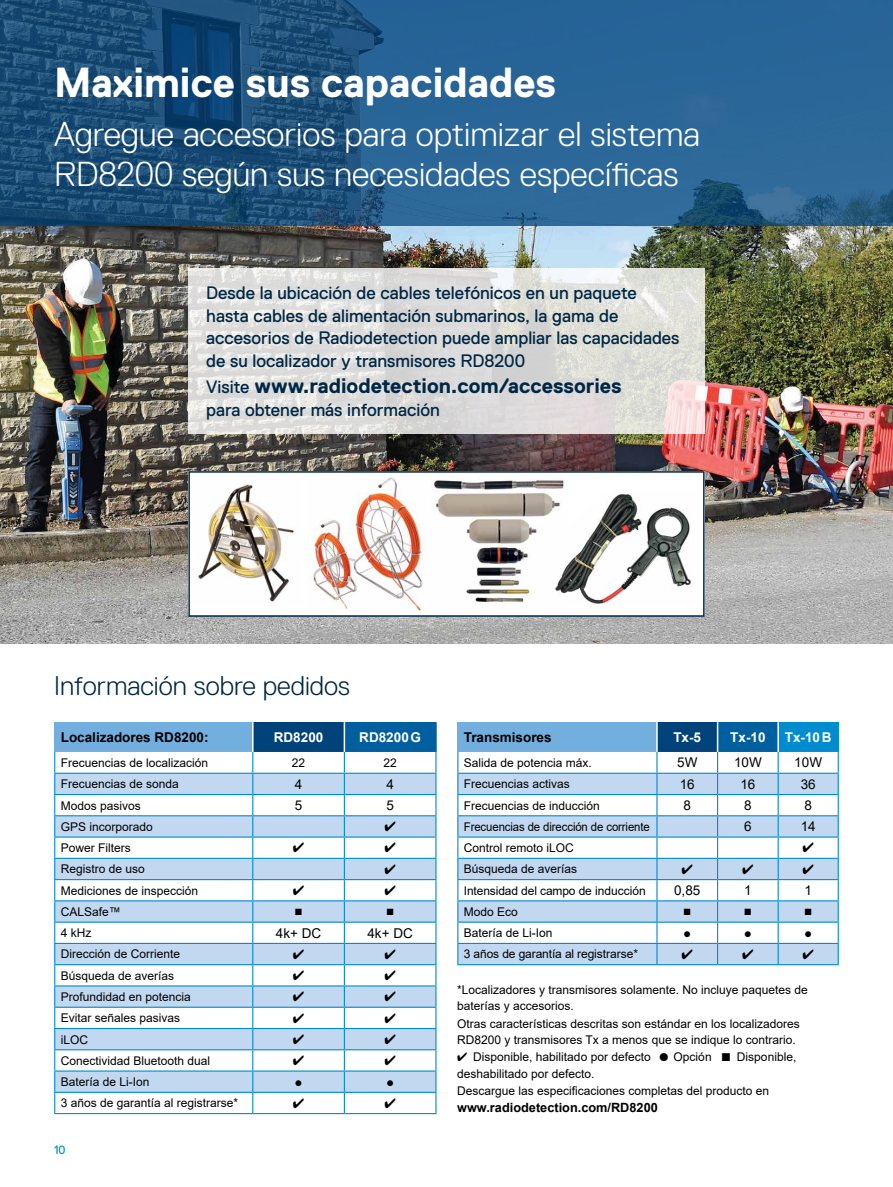
<style>
.page{position:relative;width:893px;height:1187px;background:#fff}
.page>*{position:absolute;margin:0;border:0;box-sizing:border-box;transform-origin:0 0}
.t1{font:700 42px "Replica Std";color:#fff}
.t2{font:300 34.5px/40.5px "Replica Std";color:#fff}
.t3{font:300 27px "Replica Std";color:#002744}
.t4{font:700 21px "Replica Std";color:#002744}
.t5{font:18px/22.5px "Replica Std";color:#002744}
.t6{font:13.5px "Arial";color:#000}
.t7{font:700 13.5px "Arial";color:#000}
.t8{font:700 13.5px "Arial";color:#fff}
.t9{font:700 12.75px "Arial";color:#000}
.t10{font:12px/16.8px "Arial";color:#000}
.t11{font:12px "Arial";color:#000;scale:.95 1}
.t12{font:12px "Replica Std";color:#008ccf}
.s1{font-weight:400;font-size:18px}
</style>
<div class="page">
<img style="left:0;top:225px;width:893px;height:418px">
<svg style="left:0;top:0;width:893px;height:225px;background:#235a88"></svg>
<svg style="left:188px;top:268px;width:517px;height:166px;background:#dfdedc"></svg>
<div style="left:55px;top:722px;width:198px;height:30px;background:#72afdf"></div>
<div style="left:253px;top:722px;width:91px;height:30px;background:#00437b"></div>
<div style="left:344px;top:722px;width:92px;height:30px;background:#005f9e"></div>
<hr style="left:252px;top:722px;width:2px;height:30px;background:#fff">
<hr style="left:344px;top:722px;width:1px;height:30px;background:#fff">
<hr style="left:54px;top:722px;width:2px;height:30px;background:#72afdf">
<hr style="left:54px;top:1112px;width:199px;height:2px;background:#008ccf">
<hr style="left:253px;top:1112px;width:91px;height:2px;background:#008ccf">
<hr style="left:344px;top:1112px;width:92px;height:2px;background:#008ccf">
<hr style="left:435px;top:722px;width:2px;height:30px;background:#005f9e">
<div style="left:458px;top:722px;width:199px;height:30px;background:#72afdf"></div>
<div style="left:657px;top:722px;width:61px;height:30px;background:#00437b"></div>
<div style="left:718px;top:722px;width:60px;height:30px;background:#005f9e"></div>
<div style="left:778px;top:722px;width:60px;height:30px;background:#008ccf"></div>
<hr style="left:656px;top:722px;width:2px;height:30px;background:#fff">
<hr style="left:717px;top:722px;width:1px;height:30px;background:#fff">
<hr style="left:777px;top:722px;width:2px;height:30px;background:#fff">
<hr style="left:457px;top:722px;width:2px;height:30px;background:#72afdf">
<hr style="left:457px;top:964px;width:200px;height:1px;background:#008ccf">
<hr style="left:657px;top:964px;width:61px;height:1px;background:#008ccf">
<hr style="left:718px;top:964px;width:60px;height:1px;background:#008ccf">
<hr style="left:778px;top:964px;width:61px;height:1px;background:#008ccf">
<hr style="left:837px;top:722px;width:2px;height:30px;background:#008ccf">
<img style="left:188px;top:470px;width:517px;height:147px">
<img style="left:554px;top:492px;width:141px;height:112px">
<svg style="left:54px;top:752px;width:382px;height:360px"></svg>
<svg style="left:457px;top:752px;width:382px;height:212px"></svg>
<h1 class="t1" style="left:54px;top:59px;width:504px">Maximice sus capacidades</h1>
<h2 class="t2" style="left:54px;top:114px;width:647px">Agregue accesorios para optimizar el sistema<br>RD8200 según sus necesidades específicas</h2>
<h3 class="t5" style="left:206px;top:282px;width:475px">Desde la ubicación de cables telefónicos en un paquete hasta cables de alimentación submarinos, la gama de accesorios de Radiodetection puede ampliar las capacidades de su localizador y transmisores RD8200</h3>
<h3 class="t4" style="left:206px;top:374px;width:417px"><span class="s1">Visite</span> www.radiodetection.com/accessories</h3>
<h3 class="t5" style="left:206px;top:398px;width:235px">para obtener más información</h3>
<h3 class="t3" style="left:54px;top:671px;width:297px">Información sobre pedidos</h3>
<p class="t7" style="left:61px;top:727px;width:149px">Localizadores RD8200:</p>
<p class="t8" style="left:274px;top:727px;width:51px">RD8200</p>
<p class="t8" style="left:359px;top:727px;width:63px">RD8200G</p>
<p class="t10" style="left:61px;top:754px;width:149px">Frecuencias de localización</p>
<p class="t10" style="left:292px;top:754px;width:15px">22</p>
<p class="t10" style="left:383px;top:754px;width:15px">22</p>
<p class="t10" style="left:61px;top:775px;width:120px">Frecuencias de sonda</p>
<p class="t6" style="left:295px;top:774px;width:9px">4</p>
<p class="t6" style="left:386px;top:774px;width:9px">4</p>
<p class="t10" style="left:61px;top:796px;width:82px">Modos pasivos</p>
<p class="t6" style="left:295px;top:796px;width:9px">5</p>
<p class="t6" style="left:386px;top:796px;width:9px">5</p>
<p class="t10" style="left:61px;top:818px;width:94px">GPS incorporado</p>
<p class="t10" style="left:61px;top:839px;width:72px">Power Filters</p>
<p class="t10" style="left:61px;top:860px;width:86px">Registro de uso</p>
<p class="t10" style="left:61px;top:881px;width:139px">Mediciones de inspección</p>
<p class="t10" style="left:61px;top:903px;width:62px">CALSafe™</p>
<p class="t6" style="left:294px;top:900px;width:10px">■</p>
<p class="t6" style="left:386px;top:900px;width:10px">■</p>
<p class="t10" style="left:61px;top:924px;width:32px">4 kHz</p>
<p class="t6" style="left:276px;top:923px;width:47px">4k+ DC</p>
<p class="t6" style="left:367px;top:923px;width:47px">4k+ DC</p>
<p class="t10" style="left:61px;top:945px;width:121px">Dirección de Corriente</p>
<p class="t10" style="left:61px;top:966px;width:115px">Búsqueda de averías</p>
<p class="t10" style="left:61px;top:988px;width:132px">Profundidad en potencia</p>
<p class="t10" style="left:61px;top:1009px;width:121px">Evitar señales pasivas</p>
<p class="t10" style="left:61px;top:1030px;width:29px">iLOC</p>
<p class="t10" style="left:61px;top:1051px;width:151px">Conectividad Bluetooth dual</p>
<p class="t10" style="left:61px;top:1073px;width:90px">Batería de Li-Ion</p>
<p class="t6" style="left:294px;top:1072px;width:10px">●</p>
<p class="t6" style="left:386px;top:1072px;width:10px">●</p>
<p class="t10" style="left:61px;top:1094px;width:179px">3 años de garantía al registrarse*</p>
<p class="t12" style="left:54px;top:1142px;width:13px">10</p>
<p class="t7" style="left:464px;top:727px;width:89px">Transmisores</p>
<p class="t8" style="left:673px;top:727px;width:29px">Tx-5</p>
<p class="t8" style="left:730px;top:727px;width:37px">Tx-10</p>
<p class="t8" style="left:785px;top:727px;width:48px">Tx-10B</p>
<p class="t10" style="left:464px;top:754px;width:130px">Salida de potencia máx.</p>
<p class="t6" style="left:677px;top:753px;width:22px">5W</p>
<p class="t6" style="left:734px;top:753px;width:29px">10W</p>
<p class="t6" style="left:794px;top:753px;width:29px">10W</p>
<p class="t10" style="left:464px;top:775px;width:108px">Frecuencias activas</p>
<p class="t6" style="left:680px;top:774px;width:17px">16</p>
<p class="t6" style="left:740px;top:774px;width:17px">16</p>
<p class="t6" style="left:801px;top:774px;width:17px">36</p>
<p class="t10" style="left:464px;top:796px;width:138px">Frecuencias de inducción</p>
<p class="t6" style="left:683px;top:796px;width:9px">8</p>
<p class="t6" style="left:744px;top:796px;width:9px">8</p>
<p class="t6" style="left:804px;top:796px;width:9px">8</p>
<p class="t11" style="left:464px;top:818px;width:197px">Frecuencias de dirección de corriente</p>
<p class="t6" style="left:744px;top:817px;width:9px">6</p>
<p class="t6" style="left:801px;top:817px;width:17px">14</p>
<p class="t10" style="left:464px;top:839px;width:112px">Control remoto iLOC</p>
<p class="t10" style="left:464px;top:860px;width:115px">Búsqueda de averías</p>
<p class="t10" style="left:464px;top:881px;width:183px">Intensidad del campo de inducción</p>
<p class="t6" style="left:674px;top:881px;width:28px">0,85</p>
<p class="t6" style="left:744px;top:881px;width:9px">1</p>
<p class="t6" style="left:804px;top:881px;width:9px">1</p>
<p class="t10" style="left:464px;top:903px;width:56px">Modo Eco</p>
<p class="t6" style="left:683px;top:900px;width:10px">■</p>
<p class="t6" style="left:744px;top:900px;width:10px">■</p>
<p class="t6" style="left:804px;top:900px;width:10px">■</p>
<p class="t10" style="left:464px;top:924px;width:90px">Batería de Li-Ion</p>
<p class="t6" style="left:683px;top:923px;width:10px">●</p>
<p class="t6" style="left:744px;top:923px;width:10px">●</p>
<p class="t6" style="left:804px;top:923px;width:10px">●</p>
<p class="t10" style="left:464px;top:945px;width:176px">3 años de garantía al registrarse*</p>
<p class="t10" style="left:457px;top:980px;width:352px">*Localizadores y transmisores solamente. No incluye paquetes de baterías y accesorios.<br>Otras características descritas son estándar en los localizadores RD8200 y transmisores Tx a menos que se indique lo contrario.</p>
<p class="t10" style="left:457px;top:1048px;width:341px">✔ Disponible, habilitado por defecto ● Opción ■ Disponible, deshabilitado por defecto.<br>Descargue las especificaciones completas del producto en</p>
<p class="t9" style="left:457px;top:1098px;width:202px">www.radiodetection.com/RD8200</p>
</div>
